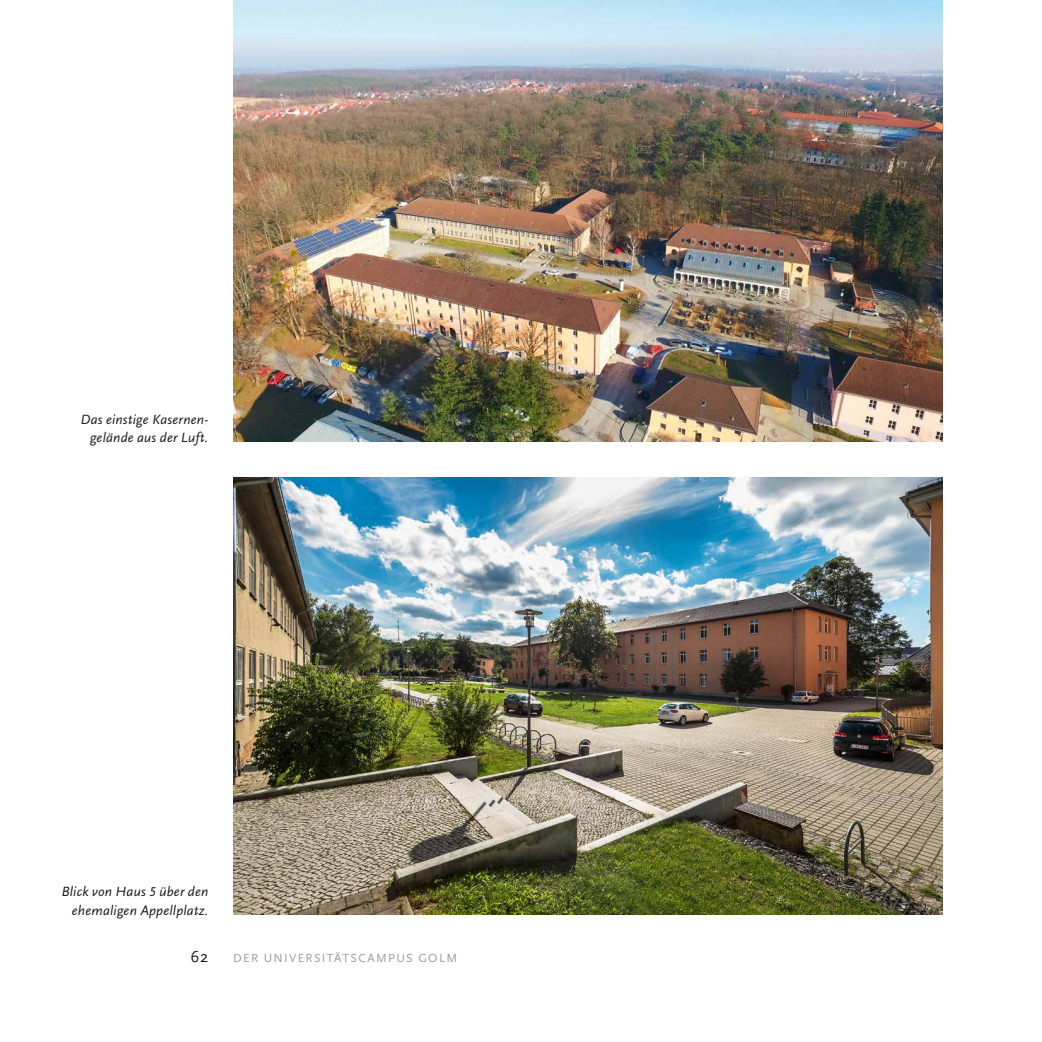
<style>
.page{position:relative;width:1042px;height:1042px;background:#fff}
.page>*{position:absolute;margin:0;border:0;box-sizing:border-box;transform-origin:0 0}
.t1{font:16.62px "Scala Sans";color:#1a1a18}
.t2{font:14px/18.4px "Scala Sans Regular LF Italic";letter-spacing:.015em;color:#1a1a18;text-align:right}
.t3{font:12.25px "Scala Sans Regular LF";letter-spacing:.11em;color:#9c9d9d}
.s1{font-size:13.3px}
</style>
<div class="page">
<img style="left:233px;top:0;width:710px;height:442px">
<img style="left:233px;top:477px;width:710px;height:437px">
<p class="t2" style="left:80px;top:410px;width:129px">Das einstige Kasernen&shy;gelände aus der Luft.</p>
<p class="t2" style="left:61px;top:883px;width:149px">Blick von Haus <span class="s1">5</span> über den ehemaligen Appellplatz.</p>
<p class="t1" style="left:190px;top:947px;width:19px">62</p>
<p class="t3" style="left:233px;top:951px;width:225px">DER UNIVERSITÄTSCAMPUS GOLM</p>
</div>
